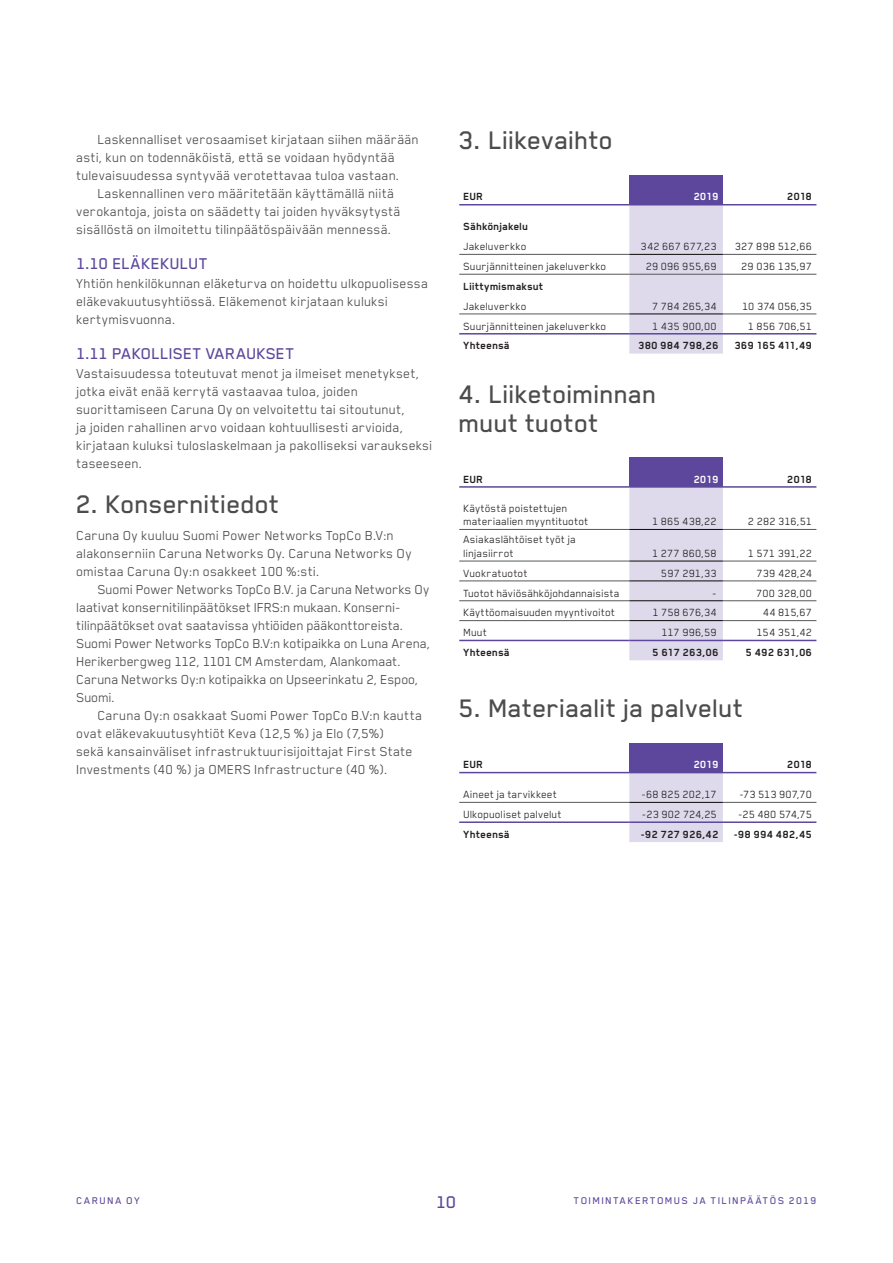
<style>
.page{position:relative;width:893px;height:1263px;background:#fff}
.page>*{position:absolute;margin:0;border:0;box-sizing:border-box;transform-origin:0 0}
.t1{font:500 29.25px/28.5px "Blender Pro";color:#4c4c4c}
.t2{font:500 19.5px "Blender Pro";color:#5d479d}
.t3{font:500 18px "Blender Pro";letter-spacing:.005em;color:#5d479d}
.t4{font:15px/18px "Blender Pro";letter-spacing:.005em;color:#4c4c4c}
.t5{font:12px/13.5px "Blender Pro";letter-spacing:.015em;color:#231f20}
.t6{font:700 12px "Blender Pro";letter-spacing:.02em;color:#231f20}
.t7{font:700 12px "Blender Pro";color:#fff}
.t8{font:500 11.25px "Blender Pro";letter-spacing:.12em;color:#5d479d}
</style>
<div class="page">
<div style="left:629px;top:175px;width:94px;height:30px;background:#5d479d"></div>
<div style="left:629px;top:205px;width:94px;height:149px;background:#dfdaeb"></div>
<hr style="left:459px;top:204px;width:170px;height:1px;background:#5d479d">
<hr style="left:723px;top:204px;width:93px;height:1px;background:#5d479d">
<hr style="left:459px;top:314px;width:170px;height:1px;background:#57585a">
<hr style="left:723px;top:314px;width:93px;height:1px;background:#57585a">
<hr style="left:459px;top:274px;width:170px;height:1px;background:#57585a">
<hr style="left:723px;top:274px;width:93px;height:1px;background:#57585a">
<hr style="left:459px;top:254px;width:170px;height:1px;background:#57585a">
<hr style="left:723px;top:254px;width:93px;height:1px;background:#57585a">
<hr style="left:459px;top:333px;width:170px;height:1px;background:#5d479d">
<hr style="left:723px;top:333px;width:93px;height:1px;background:#5d479d">
<hr style="left:629px;top:314px;width:94px;height:1px;background:#0c0806">
<hr style="left:629px;top:333px;width:94px;height:1px;background:#5d479d">
<hr style="left:629px;top:254px;width:94px;height:1px;background:#0c0806">
<hr style="left:629px;top:274px;width:94px;height:1px;background:#57585a">
<div style="left:629px;top:457px;width:94px;height:30px;background:#5d479d"></div>
<div style="left:629px;top:488px;width:94px;height:172px;background:#dfdaeb"></div>
<hr style="left:459px;top:620px;width:170px;height:1px;background:#57585a">
<hr style="left:723px;top:620px;width:93px;height:1px;background:#57585a">
<hr style="left:459px;top:600px;width:170px;height:1px;background:#57585a">
<hr style="left:723px;top:600px;width:93px;height:1px;background:#57585a">
<hr style="left:459px;top:581px;width:170px;height:1px;background:#57585a">
<hr style="left:723px;top:581px;width:93px;height:1px;background:#57585a">
<hr style="left:459px;top:529px;width:170px;height:1px;background:#57585a">
<hr style="left:723px;top:529px;width:93px;height:1px;background:#57585a">
<hr style="left:459px;top:561px;width:170px;height:1px;background:#57585a">
<hr style="left:723px;top:561px;width:93px;height:1px;background:#57585a">
<hr style="left:459px;top:486px;width:170px;height:2px;background:#5d479d">
<hr style="left:723px;top:486px;width:93px;height:2px;background:#5d479d">
<hr style="left:459px;top:640px;width:170px;height:1px;background:#5d479d">
<hr style="left:723px;top:640px;width:93px;height:1px;background:#5d479d">
<hr style="left:629px;top:529px;width:94px;height:1px;background:#0c0806">
<hr style="left:629px;top:561px;width:94px;height:1px;background:#0c0806">
<hr style="left:629px;top:581px;width:94px;height:1px;background:#0c0806">
<hr style="left:629px;top:600px;width:94px;height:1px;background:#0c0806">
<hr style="left:629px;top:620px;width:94px;height:1px;background:#0c0806">
<hr style="left:629px;top:640px;width:94px;height:1px;background:#5d479d">
<hr style="left:629px;top:486px;width:94px;height:2px;background:#5d479d">
<div style="left:629px;top:743px;width:94px;height:30px;background:#5d479d"></div>
<div style="left:629px;top:773px;width:94px;height:69px;background:#dfdaeb"></div>
<hr style="left:459px;top:802px;width:170px;height:1px;background:#57585a">
<hr style="left:723px;top:802px;width:93px;height:1px;background:#57585a">
<hr style="left:459px;top:772px;width:170px;height:1px;background:#5d479d">
<hr style="left:723px;top:772px;width:93px;height:1px;background:#5d479d">
<hr style="left:459px;top:821px;width:170px;height:2px;background:#5d479d">
<hr style="left:723px;top:821px;width:93px;height:2px;background:#5d479d">
<hr style="left:629px;top:802px;width:94px;height:1px;background:#0c0806">
<hr style="left:629px;top:821px;width:94px;height:2px;background:#5d479d">
<p class="t4" style="left:98px;top:130px;width:323px">Laskennalliset verosaamiset kirjataan siihen määrään</p>
<p class="t4" style="left:77px;top:148px;width:320px">asti, kun on todennäköistä, että se voidaan hyödyntää</p>
<p class="t4" style="left:77px;top:166px;width:325px">tulevaisuudessa syntyvää verotettavaa tuloa vastaan.</p>
<p class="t4" style="left:98px;top:184px;width:298px">Laskennallinen vero määritetään käyttämällä niitä</p>
<p class="t4" style="left:77px;top:202px;width:326px">verokantoja, joista on säädetty tai joiden hyväksytystä</p>
<p class="t4" style="left:77px;top:220px;width:316px">sisällöstä on ilmoitettu tilinpäätöspäivään mennessä.</p>
<p class="t3" style="left:77px;top:253px;width:133px">1.10 ELÄKEKULUT</p>
<p class="t4" style="left:77px;top:274px;width:353px">Yhtiön henkilökunnan eläketurva on hoidettu ulkopuolisessa eläkevakuutusyhtiössä. Eläkemenot kirjataan kuluksi kertymisvuonna.</p>
<p class="t3" style="left:77px;top:343px;width:220px">1.11 PAKOLLISET VARAUKSET</p>
<p class="t4" style="left:77px;top:364px;width:358px">Vastaisuudessa toteutuvat menot ja ilmeiset menetykset, jotka eivät enää kerrytä vastaavaa tuloa, joiden suorittamiseen Caruna Oy on velvoitettu tai sitoutunut,<br>ja joiden rahallinen arvo voidaan kohtuullisesti arvioida, kirjataan kuluksi tuloslaskelmaan ja pakolliseksi varaukseksi taseeseen.</p>
<h1 class="t1" style="left:77px;top:489px;width:205px">2. Konsernitiedot</h1>
<p class="t4" style="left:77px;top:526px;width:337px">Caruna Oy kuuluu Suomi Power Networks TopCo B.V:n alakonserniin Caruna Networks Oy. Caruna Networks Oy omistaa Caruna Oy:n osakkeet 100 %:sti.</p>
<p class="t4" style="left:77px;top:580px;width:356px;text-indent:21px">Suomi Power Networks TopCo B.V. ja Caruna Networks Oy laativat konsernitilinpäätökset IFRS:n mukaan. Konserni&shy;tilinpäätökset ovat saatavissa yhtiöiden pääkonttoreista.<br>Suomi Power Networks TopCo B.V:n kotipaikka on Luna Arena, Herikerbergweg 112, 1101 CM Amsterdam, Alankomaat.<br>Caruna Networks Oy:n kotipaikka on Upseerinkatu 2, Espoo, Suomi.</p>
<p class="t4" style="left:77px;top:706px;width:347px;text-indent:21px">Caruna Oy:n osakkaat Suomi Power TopCo B.V:n kautta ovat eläkevakuutusyhtiöt Keva (12,5 %) ja Elo (7,5%)<br>sekä kansainväliset infrastruktuurisijoittajat First State Investments (40 %) ja OMERS Infrastructure (40 %).</p>
<h1 class="t1" style="left:459px;top:126px;width:156px">3. Liikevaihto</h1>
<p class="t6" style="left:463px;top:190px;width:22px">EUR</p>
<p class="t7" style="left:694px;top:190px;width:26px">2019</p>
<p class="t6" style="left:787px;top:190px;width:26px">2018</p>
<p class="t6" style="left:463px;top:220px;width:66px">Sähkönjakelu</p>
<p class="t5" style="left:463px;top:239px;width:65px">Jakeluverkko</p>
<p class="t5" style="left:641px;top:239px;width:77px">342 667 677,23</p>
<p class="t5" style="left:735px;top:239px;width:78px">327 898 512,66</p>
<p class="t5" style="left:463px;top:259px;width:145px">Suurjännitteinen jakeluverkko</p>
<p class="t5" style="left:646px;top:259px;width:72px">29 096 955,69</p>
<p class="t5" style="left:742px;top:259px;width:72px">29 036 135,97</p>
<p class="t6" style="left:463px;top:280px;width:81px">Liittymismaksut</p>
<p class="t5" style="left:463px;top:299px;width:65px">Jakeluverkko</p>
<p class="t5" style="left:652px;top:299px;width:66px">7 784 265,34</p>
<p class="t5" style="left:742px;top:299px;width:71px">10 374 056,35</p>
<p class="t5" style="left:463px;top:319px;width:145px">Suurjännitteinen jakeluverkko</p>
<p class="t5" style="left:652px;top:319px;width:66px">1 435 900,00</p>
<p class="t5" style="left:748px;top:319px;width:66px">1 856 706,51</p>
<p class="t6" style="left:463px;top:339px;width:48px">Yhteensä</p>
<p class="t6" style="left:638px;top:339px;width:82px">380 984 798,26</p>
<p class="t6" style="left:735px;top:339px;width:79px">369 165 411,49</p>
<h1 class="t1" style="left:459px;top:379px;width:199px">4. Liiketoiminnan muut tuotot</h1>
<p class="t6" style="left:463px;top:472px;width:22px">EUR</p>
<p class="t7" style="left:694px;top:472px;width:26px">2019</p>
<p class="t6" style="left:787px;top:472px;width:26px">2018</p>
<p class="t5" style="left:463px;top:501px;width:127px">Käytöstä poistettujen materiaalien myyntituotot</p>
<p class="t5" style="left:652px;top:514px;width:66px">1 865 438,22</p>
<p class="t5" style="left:748px;top:514px;width:65px">2 282 316,51</p>
<p class="t5" style="left:463px;top:532px;width:114px">Asiakaslähtöiset työt ja linjasiirrot</p>
<p class="t5" style="left:652px;top:546px;width:66px">1 277 860,58</p>
<p class="t5" style="left:748px;top:546px;width:66px">1 571 391,22</p>
<p class="t5" style="left:463px;top:566px;width:66px">Vuokratuotot</p>
<p class="t5" style="left:661px;top:566px;width:57px">597 291,33</p>
<p class="t5" style="left:757px;top:566px;width:57px">739 428,24</p>
<p class="t5" style="left:463px;top:586px;width:158px">Tuotot häviösähköjohdannaisista</p>
<p class="t5" style="left:712px;top:586px;width:6px">-</p>
<p class="t5" style="left:757px;top:586px;width:57px">700 328,00</p>
<p class="t5" style="left:463px;top:606px;width:153px">Käyttöomaisuuden myyntivoitot</p>
<p class="t5" style="left:653px;top:606px;width:66px">1 758 676,34</p>
<p class="t5" style="left:763px;top:606px;width:50px">44 815,67</p>
<p class="t5" style="left:463px;top:625px;width:25px">Muut</p>
<p class="t5" style="left:662px;top:625px;width:57px">117 996,59</p>
<p class="t5" style="left:757px;top:625px;width:57px">154 351,42</p>
<p class="t6" style="left:463px;top:646px;width:48px">Yhteensä</p>
<p class="t6" style="left:653px;top:646px;width:67px">5 617 263,06</p>
<p class="t6" style="left:746px;top:646px;width:68px">5 492 631,06</p>
<h1 class="t1" style="left:459px;top:693px;width:286px">5. Materiaalit ja palvelut</h1>
<p class="t6" style="left:463px;top:758px;width:22px">EUR</p>
<p class="t7" style="left:694px;top:758px;width:26px">2019</p>
<p class="t6" style="left:787px;top:758px;width:26px">2018</p>
<p class="t5" style="left:463px;top:787px;width:95px">Aineet ja tarvikkeet</p>
<p class="t5" style="left:642px;top:787px;width:77px">-68 825 202,17</p>
<p class="t5" style="left:740px;top:787px;width:74px">-73 513 907,70</p>
<p class="t5" style="left:463px;top:807px;width:100px">Ulkopuoliset palvelut</p>
<p class="t5" style="left:642px;top:807px;width:76px">-23 902 724,25</p>
<p class="t5" style="left:738px;top:807px;width:75px">-25 480 574,75</p>
<p class="t6" style="left:463px;top:828px;width:48px">Yhteensä</p>
<p class="t6" style="left:641px;top:828px;width:79px">-92 727 926,42</p>
<p class="t6" style="left:734px;top:828px;width:80px">-98 994 482,45</p>
<p class="t8" style="left:77px;top:1194px;width:65px">CARUNA OY</p>
<h2 class="t2" style="left:436px;top:1191px;width:22px">10</h2>
<p class="t8" style="left:574px;top:1194px;width:244px">TOIMINTAKERTOMUS JA TILINPÄÄTÖS 2019</p>
</div>
